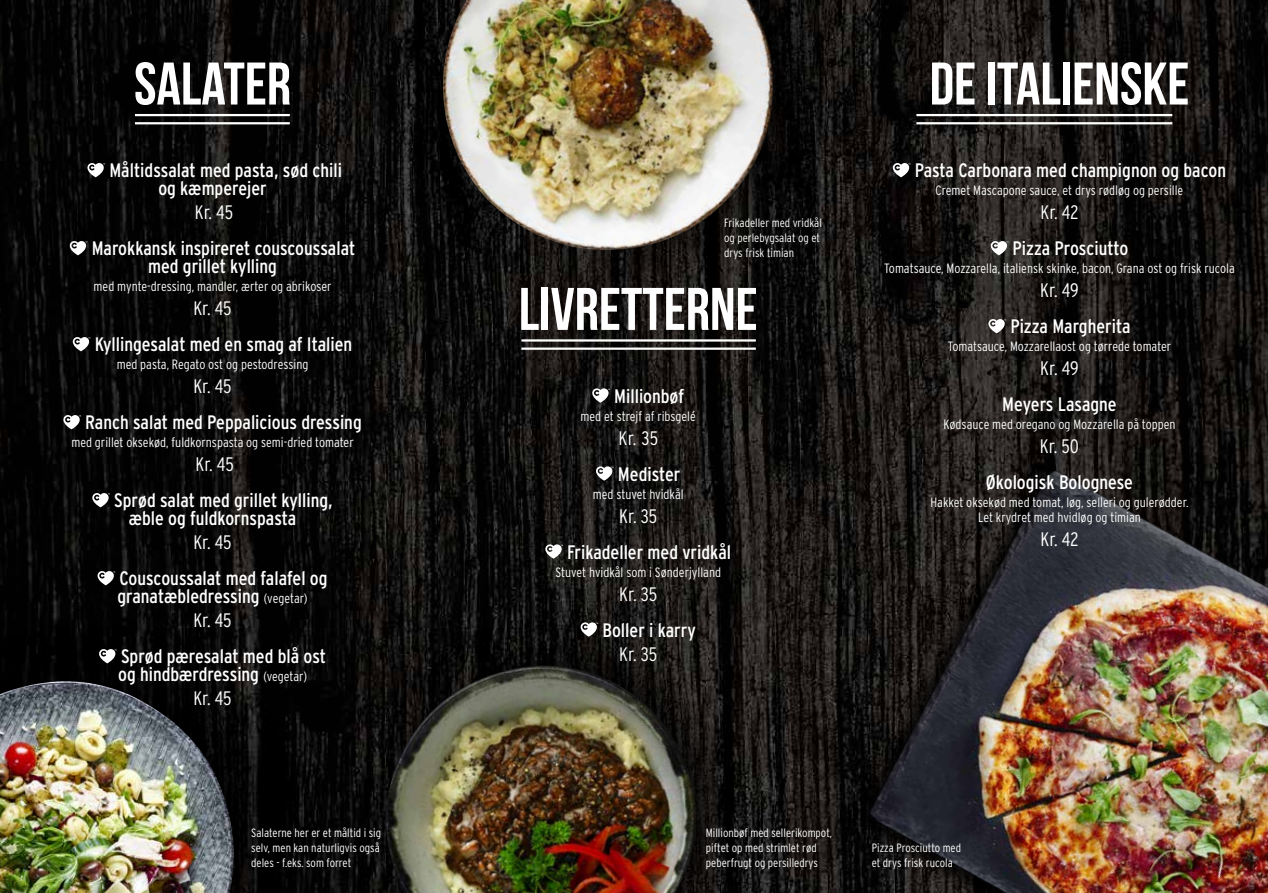
<style>
.page{position:relative;width:1268px;height:893px;background:#fff}
.page>*{position:absolute;margin:0;border:0;box-sizing:border-box;transform-origin:0 0}
.t1{font:700 60px "Bebas Neue";color:#fff}
.t2{font:condensed 19.5px/18px "AS Interstate";color:#fff}
.t3{font:300 condensed 19.5px "AS Interstate";color:#fff}
.t4{font:300 condensed 13.5px/15px "AS Interstate";color:#fff;text-align:center}
.t5{font:300 condensed 12px/15px "AS Interstate";color:#fff}
.s1{font-weight:300;font-size:13.5px}
</style>
<div class="page">
<img style="left:0;top:0;width:1267px;height:893px">
<div style="left:405px;top:0;width:466px;height:306px;background:#000;opacity:.75"></div>
<img style="left:440px;top:0;width:335px;height:260px">
<div style="left:364px;top:619px;width:389px;height:274px;background:#000;opacity:.75"></div>
<img style="left:384px;top:666px;width:313px;height:227px">
<div style="left:0;top:626px;width:303px;height:267px;background:#000;opacity:.75"></div>
<img style="left:0;top:681px;width:234px;height:212px">
<img style="left:772px;top:398px;width:495px;height:495px">
<svg style="left:592px;top:388px;width:17px;height:15px"></svg>
<svg style="left:596px;top:466px;width:17px;height:15px"></svg>
<svg style="left:545px;top:544px;width:18px;height:15px"></svg>
<svg style="left:580px;top:622px;width:18px;height:15px"></svg>
<hr style="left:521px;top:339px;width:234px;height:3px;background:#fff">
<hr style="left:521px;top:348px;width:234px;height:2px;background:#fff">
<svg style="left:892px;top:163px;width:18px;height:14px"></svg>
<svg style="left:990px;top:241px;width:18px;height:14px"></svg>
<svg style="left:988px;top:319px;width:17px;height:14px"></svg>
<hr style="left:916px;top:114px;width:256px;height:2px;background:#fff">
<hr style="left:916px;top:122px;width:256px;height:2px;background:#fff">
<svg style="left:87px;top:163px;width:18px;height:14px"></svg>
<svg style="left:70px;top:241px;width:17px;height:14px"></svg>
<svg style="left:73px;top:337px;width:17px;height:14px"></svg>
<svg style="left:63px;top:415px;width:18px;height:14px"></svg>
<svg style="left:92px;top:493px;width:18px;height:14px"></svg>
<svg style="left:97px;top:571px;width:18px;height:14px"></svg>
<svg style="left:99px;top:649px;width:18px;height:14px"></svg>
<hr style="left:135px;top:114px;width:155px;height:2px;background:#fff">
<hr style="left:135px;top:122px;width:155px;height:2px;background:#fff">
<h1 class="t1" style="left:134px;top:51px;width:158px">SALATER</h1>
<h1 class="t1" style="left:929px;top:51px;width:261px">DE ITALIENSKE</h1>
<h2 class="t2" style="left:158px;top:161px;width:185px;text-indent:-49px">Måltidssalat med pasta, sød chili og kæmperejer</h2>
<h2 class="t3" style="left:195px;top:201px;width:40px">Kr. 45</h2>
<h2 class="t2" style="left:148px;top:239px;width:209px;text-indent:-56px">Marokkansk inspireret couscoussalat med grillet kylling</h2>
<p class="t4" style="left:94px;top:279px;width:239px">med mynte-dressing, mandler, ærter og abrikoser</p>
<h2 class="t3" style="left:193px;top:297px;width:40px">Kr. 45</h2>
<h2 class="t2" style="left:95px;top:335px;width:259px">Kyllingesalat med en smag af Italien</h2>
<p class="t4" style="left:117px;top:357px;width:193px">med pasta, Regato ost og pestodressing</p>
<h2 class="t3" style="left:193px;top:375px;width:40px">Kr. 45</h2>
<h2 class="t2" style="left:85px;top:413px;width:278px">Ranch salat med Peppalicious dressing</h2>
<p class="t4" style="left:71px;top:435px;width:284px">med grillet oksekød, fuldkornspasta og semi-dried tomater</p>
<h2 class="t3" style="left:195px;top:453px;width:40px">Kr. 45</h2>
<h2 class="t2" style="left:129px;top:491px;width:205px;text-indent:-15px">Sprød salat med grillet kylling, æble og fuldkornspasta</h2>
<h2 class="t3" style="left:193px;top:531px;width:40px">Kr. 45</h2>
<h2 class="t2" style="left:117px;top:569px;width:211px">Couscoussalat med falafel og granatæbledressing <span class="s1">(vegetar)</span></h2>
<h2 class="t3" style="left:193px;top:609px;width:40px">Kr. 45</h2>
<h2 class="t2" style="left:118px;top:647px;width:209px">Sprød pæresalat med blå ost og hindbærdressing <span class="s1">(vegetar)</span></h2>
<h2 class="t3" style="left:193px;top:687px;width:40px">Kr. 45</h2>
<p class="t5" style="left:724px;top:215px;width:99px">Frikadeller med vridkål og perlebygsalat og et drys frisk timian</p>
<h1 class="t1" style="left:518px;top:276px;width:240px">LIVRETTERNE</h1>
<h2 class="t2" style="left:614px;top:387px;width:71px">Millionbøf</h2>
<p class="t4" style="left:580px;top:408px;width:117px">med et strejf af ribsgelé</p>
<h2 class="t3" style="left:618px;top:427px;width:41px">Kr. 35</h2>
<h2 class="t2" style="left:617px;top:465px;width:64px">Medister</h2>
<p class="t4" style="left:592px;top:486px;width:92px">med stuvet hvidkål</p>
<h2 class="t3" style="left:619px;top:505px;width:39px">Kr. 35</h2>
<h2 class="t2" style="left:567px;top:543px;width:165px">Frikadeller med vridkål</h2>
<p class="t4" style="left:555px;top:564px;width:167px">Stuvet hvidkål som i Sønderjylland</p>
<h2 class="t3" style="left:619px;top:583px;width:39px">Kr. 35</h2>
<h2 class="t2" style="left:602px;top:621px;width:95px">Boller i karry</h2>
<h2 class="t3" style="left:619px;top:643px;width:39px">Kr. 35</h2>
<h2 class="t2" style="left:914px;top:161px;width:313px">Pasta Carbonara med champignon og bacon</h2>
<p class="t4" style="left:935px;top:183px;width:249px">Cremet Mascapone sauce, et drys rødløg og persille</p>
<h2 class="t3" style="left:1040px;top:201px;width:40px">Kr. 42</h2>
<h2 class="t2" style="left:1012px;top:239px;width:117px">Pizza Prosciutto</h2>
<p class="t4" style="left:884px;top:261px;width:352px">Tomatsauce, Mozzarella, italiensk skinke, bacon, Grana ost og frisk rucola</p>
<h2 class="t3" style="left:1039px;top:279px;width:40px">Kr. 49</h2>
<h2 class="t2" style="left:1010px;top:317px;width:122px">Pizza Margherita</h2>
<p class="t4" style="left:947px;top:339px;width:225px">Tomatsauce, Mozzarellaost og tørrede tomater</p>
<h2 class="t3" style="left:1039px;top:357px;width:40px">Kr. 49</h2>
<h2 class="t2" style="left:1002px;top:395px;width:116px">Meyers Lasagne</h2>
<p class="t4" style="left:943px;top:417px;width:234px">Kødsauce med oregano og Mozzarella på toppen</p>
<h2 class="t3" style="left:1039px;top:435px;width:41px">Kr. 50</h2>
<h2 class="t2" style="left:985px;top:473px;width:149px">Økologisk Bolognese</h2>
<p class="t4" style="left:930px;top:495px;width:259px">Hakket oksekød med tomat, løg, selleri og gulerødder.<br>Let krydret med hvidløg og timian</p>
<h2 class="t3" style="left:1040px;top:528px;width:40px">Kr. 42</h2>
<p class="t5" style="left:251px;top:826px;width:131px;text-align:justify">Salaterne her er et måltid i sig selv, men kan naturligvis også deles - f.eks. som forret</p>
<p class="t5" style="left:705px;top:826px;width:128px">Millionbøf med sellerikompot, piftet op med strimlet rød peberfrugt og persilledrys</p>
<p class="t5" style="left:871px;top:841px;width:91px">Pizza Prosciutto med et drys frisk rucola</p>
</div>
